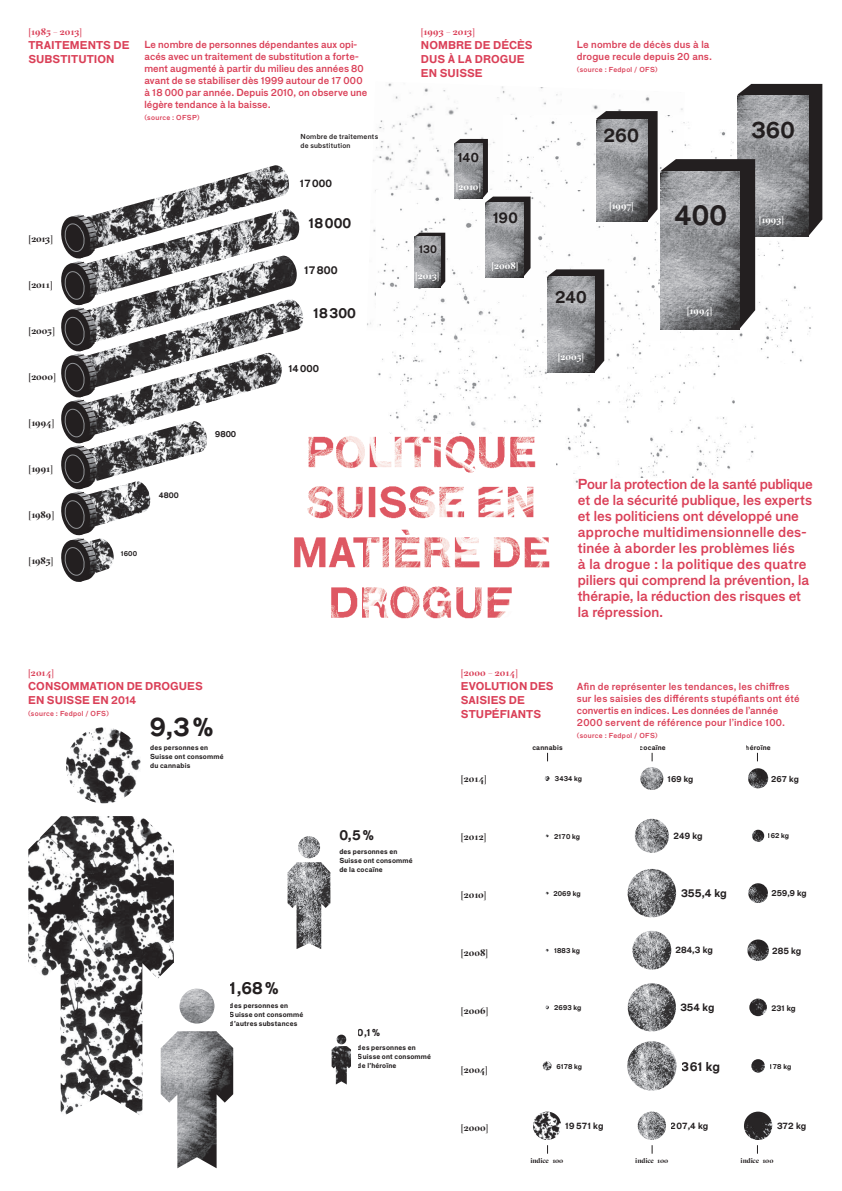
<style>
.page{position:relative;width:842px;height:1191px;background:#fff}
.page>*{position:absolute;margin:0;border:0;box-sizing:border-box;transform-origin:0 0}
.t1{font:700 28px "F Grotesk";color:#231f20}
.t2{font:700 26px "F Grotesk";color:#231f20}
.t3{font:700 23px "F Grotesk";color:#231f20}
.t4{font:700 19px "F Grotesk";color:#231f20}
.t5{font:700 17px "F Grotesk";color:#231f20}
.t6{font:700 15px "F Grotesk";color:#231f20}
.t7{font:14px/16px "F Grotesk Demi";color:#da3f57}
.t8{font:700 14px "F Grotesk";color:#231f20}
.t9{font:700 13px "F Grotesk";color:#231f20}
.t10{font:700 12.5px "F Grotesk";color:#231f20}
.t11{font:700 11px/14px "F Grotesk";letter-spacing:.005em;color:#da3f57}
.t12{font:700 11px "F Grotesk";color:#231f20}
.t13{font:700 10.5px "F Grotesk";color:#231f20}
.t14{font:10px/12px "F Grotesk Demi";letter-spacing:.01em;color:#da3f57}
.t15{font:700 10px "F Grotesk";color:#231f20}
.t16{font:700 9.5px "GT Sectra Display";letter-spacing:-.005em;color:#231f20}
.t17{font:700 9.5px "GT Sectra Display";letter-spacing:-.005em;color:#fff}
.t18{font:700 9.5px "GT Sectra Display";color:#da3f57}
.t19{font:700 9px "F Grotesk";color:#231f20}
.t20{font:700 8.5px "F Grotesk";color:#231f20}
.t21{font:700 8px "F Grotesk";color:#231f20}
.t22{font:700 7px/9px "F Grotesk";letter-spacing:.025em;color:#231f20}
.t23{font:7px "F Grotesk Demi";letter-spacing:.05em;color:#da3f57}
.t24{font:7px/9px "F Grotesk Demi";letter-spacing:.035em;color:#231f20}
.t25{font:700 7px "GT Sectra Display";letter-spacing:-.01em;color:#231f20}
</style>
<div class="page">
<img style="left:331px;top:1034px;width:20px;height:50px">
<img style="left:28px;top:727px;width:146px;height:388px">
<img style="left:161px;top:988px;width:72px;height:180px">
<img style="left:288px;top:836px;width:42px;height:113px">
<img style="left:98px;top:390px;width:153px;height:31px">
<img style="left:98px;top:421px;width:109px;height:60px">
<img style="left:98px;top:481px;width:53px;height:45px">
<img style="left:98px;top:538px;width:16px;height:35px">
<img style="left:98px;top:299px;width:206px;height:91px">
<img style="left:98px;top:210px;width:202px;height:88px">
<img style="left:98px;top:165px;width:192px;height:86px">
<svg style="left:61px;top:214px;width:37px;height:368px"></svg>
<img style="left:744px;top:1111px;width:28px;height:29px;border-radius:14px">
<img style="left:638px;top:1111px;width:28px;height:29px;border-radius:14px">
<img style="left:533px;top:1111px;width:28px;height:29px;border-radius:14px">
<img style="left:367px;top:83px;width:179px;height:243px">
<img style="left:503px;top:115px;width:44px;height:75px">
<img style="left:377px;top:190px;width:379px;height:293px">
<svg style="left:547px;top:84px;width:275px;height:288px"></svg>
<img style="left:547px;top:277px;width:48px;height:95px">
<svg style="left:455px;top:139px;width:75px;height:138px"></svg>
<img style="left:455px;top:143px;width:27px;height:55px">
<svg style="left:415px;top:233px;width:30px;height:54px"></svg>
<img style="left:415px;top:237px;width:25px;height:50px">
<img style="left:628px;top:869px;width:48px;height:48px;border-radius:24px">
<img style="left:632px;top:930px;width:39px;height:39px;border-radius:19px">
<img style="left:635px;top:819px;width:34px;height:34px;border-radius:17px">
<img style="left:640px;top:767px;width:23px;height:23px;border-radius:11px">
<svg style="left:543px;top:1061px;width:9px;height:9px"></svg>
<svg style="left:545px;top:1005px;width:4px;height:4px"></svg>
<svg style="left:545px;top:776px;width:5px;height:5px"></svg>
<img style="left:627px;top:1041px;width:49px;height:49px;border-radius:25px">
<img style="left:628px;top:983px;width:48px;height:48px;border-radius:24px">
<img style="left:751px;top:1059px;width:14px;height:13px;border-radius:7px">
<svg style="left:752px;top:829px;width:12px;height:13px"></svg>
<img style="left:748px;top:883px;width:20px;height:20px;border-radius:10px">
<img style="left:748px;top:768px;width:20px;height:20px;border-radius:10px">
<img style="left:747px;top:939px;width:22px;height:22px;border-radius:11px">
<img style="left:749px;top:998px;width:18px;height:18px;border-radius:9px">
<div style="left:577px;top:40px;width:147px;height:45px;background:#fff"></div>
<img style="left:294px;top:435px;width:262px;height:184px">
<div style="left:578px;top:478px;width:236px;height:139px;background:#fff"></div>
<p class="t18" style="left:28px;top:25px;width:55px">[1985 – 2013]</p>
<p class="t11" style="left:28px;top:38px;width:103px">TRAITEMENTS DE<br>SUBSTITUTION</p>
<p class="t14" style="left:144px;top:38px;width:224px">Le nombre de personnes dépendantes aux opi&shy;acés avec un traitement de substitution a forte&shy;ment augmenté à partir du milieu des années 80 avant de se stabiliser dès 1999 autour de 17 000 à 18 000 par année. Depuis 2010, on observe une légère tendance à la baisse.</p>
<p class="t23" style="left:144px;top:113px;width:57px">(source : OFSP)</p>
<p class="t24" style="left:300px;top:132px;width:79px">Nombre de traitements de substitution</p>
<p class="t16" style="left:28px;top:233px;width:26px">[2013]</p>
<p class="t16" style="left:28px;top:279px;width:26px">[2011]</p>
<p class="t16" style="left:28px;top:325px;width:28px">[2005]</p>
<p class="t16" style="left:28px;top:371px;width:29px">[2000]</p>
<p class="t16" style="left:28px;top:417px;width:28px">[1994]</p>
<p class="t16" style="left:28px;top:463px;width:26px">[1991]</p>
<p class="t16" style="left:28px;top:509px;width:27px">[1989]</p>
<p class="t16" style="left:28px;top:555px;width:27px">[1985]</p>
<p class="t22" style="left:121px;top:548px;width:18px">1600</p>
<p class="t21" style="left:159px;top:490px;width:21px">4800</p>
<p class="t20" style="left:215px;top:429px;width:23px">9800</p>
<p class="t18" style="left:28px;top:667px;width:27px">[2014]</p>
<p class="t11" style="left:28px;top:679px;width:176px">CONSOMMATION DE DROGUES<br>EN SUISSE EN 2014</p>
<p class="t23" style="left:28px;top:709px;width:82px">(source : Fedpol / OFS)</p>
<h2 class="t2" style="left:150px;top:710px;width:65px">9,3%</h2>
<p class="t22" style="left:150px;top:742px;width:75px">des personnes en<br>Suisse ont consommé du cannabis</p>
<p class="t13" style="left:300px;top:176px;width:34px">17000</p>
<h3 class="t8" style="left:308px;top:215px;width:44px">18000</h3>
<p class="t12" style="left:304px;top:263px;width:35px">17800</p>
<h3 class="t8" style="left:313px;top:305px;width:44px">18300</h3>
<p class="t15" style="left:288px;top:362px;width:32px">14000</p>
<p class="t18" style="left:421px;top:25px;width:55px">[1993 – 2013]</p>
<p class="t11" style="left:421px;top:38px;width:113px">NOMBRE DE DÉCÈS<br>DUS À LA DROGUE<br>EN SUISSE</p>
<p class="t12" style="left:419px;top:242px;width:20px">130</p>
<p class="t17" style="left:415px;top:270px;width:26px">[2013]</p>
<h3 class="t9" style="left:457px;top:149px;width:23px">140</h3>
<p class="t17" style="left:456px;top:181px;width:27px">[2010]</p>
<h3 class="t6" style="left:493px;top:208px;width:26px">190</h3>
<p class="t17" style="left:491px;top:259px;width:28px">[2008]</p>
<p class="t14" style="left:577px;top:38px;width:137px">Le nombre de décès dus à la drogue recule depuis 20 ans.</p>
<p class="t23" style="left:577px;top:65px;width:82px">(source : Fedpol / OFS)</p>
<h3 class="t4" style="left:604px;top:124px;width:37px">260</h3>
<p class="t17" style="left:609px;top:199px;width:26px">[1997]</p>
<h3 class="t5" style="left:555px;top:287px;width:33px">240</h3>
<p class="t17" style="left:558px;top:351px;width:28px">[2005]</p>
<h1 class="t1" style="left:674px;top:198px;width:54px">400</h1>
<p class="t17" style="left:687px;top:305px;width:27px">[1994]</p>
<h3 class="t3" style="left:752px;top:116px;width:45px">360</h3>
<p class="t17" style="left:759px;top:214px;width:27px">[1993]</p>
<p class="t7" style="left:578px;top:476px;width:236px">Pour la protection de la santé publique et de la sécurité publique, les experts et les politiciens ont développé une approche multidimensionnelle des&shy;tinée à aborder les problèmes liés<br>à la drogue : la politique des quatre piliers qui comprend la prévention, la thérapie, la réduction des risques et la répression.</p>
<p class="t18" style="left:461px;top:667px;width:59px">[2000 – 2014]</p>
<p class="t11" style="left:461px;top:679px;width:94px">EVOLUTION DES<br>SAISIES DE<br>STUPÉFIANTS</p>
<p class="t22" style="left:532px;top:743px;width:32px">cannabis</p>
<p class="t14" style="left:577px;top:680px;width:224px">Afin de représenter les tendances, les chiffres sur les saisies des différents stupéfiants ont été convertis en indices. Les données de l’année 2000 servent de référence pour l’indice 100.</p>
<p class="t23" style="left:577px;top:731px;width:82px">(source : Fedpol / OFS)</p>
<p class="t22" style="left:640px;top:743px;width:28px">cocaïne</p>
<p class="t22" style="left:746px;top:743px;width:26px">héroïne</p>
<p class="t16" style="left:461px;top:773px;width:27px">[2014]</p>
<p class="t22" style="left:555px;top:774px;width:29px">3434 kg</p>
<p class="t20" style="left:667px;top:773px;width:27px">169 kg</p>
<p class="t20" style="left:771px;top:773px;width:29px">267 kg</p>
<h3 class="t5" style="left:230px;top:977px;width:50px">1,68%</h3>
<p class="t22" style="left:230px;top:1001px;width:75px">des personnes en<br>Suisse ont consommé d’autres substances</p>
<h3 class="t8" style="left:339px;top:827px;width:36px">0,5%</h3>
<p class="t22" style="left:339px;top:847px;width:75px">des personnes en<br>Suisse ont consommé de la cocaïne</p>
<p class="t15" style="left:358px;top:1026px;width:24px">0,1%</p>
<p class="t22" style="left:358px;top:1043px;width:75px">des personnes en<br>Suisse ont consommé de l’héroïne</p>
<p class="t16" style="left:461px;top:831px;width:27px">[2012]</p>
<p class="t16" style="left:461px;top:889px;width:27px">[2010]</p>
<p class="t16" style="left:461px;top:947px;width:29px">[2008]</p>
<p class="t16" style="left:461px;top:1005px;width:29px">[2006]</p>
<p class="t16" style="left:461px;top:1063px;width:29px">[2004]</p>
<p class="t16" style="left:461px;top:1121px;width:29px">[2000]</p>
<p class="t22" style="left:554px;top:831px;width:27px">2170 kg</p>
<p class="t19" style="left:674px;top:830px;width:31px">249 kg</p>
<p class="t22" style="left:768px;top:831px;width:23px">162 kg</p>
<p class="t22" style="left:553px;top:889px;width:29px">2069 kg</p>
<p class="t12" style="left:681px;top:886px;width:47px">355,4 kg</p>
<p class="t20" style="left:771px;top:888px;width:37px">259,9 kg</p>
<p class="t22" style="left:554px;top:946px;width:27px">1883 kg</p>
<p class="t19" style="left:675px;top:944px;width:39px">284,3 kg</p>
<p class="t19" style="left:772px;top:945px;width:31px">285 kg</p>
<p class="t22" style="left:554px;top:1003px;width:29px">2693 kg</p>
<p class="t13" style="left:680px;top:1001px;width:35px">354 kg</p>
<p class="t21" style="left:771px;top:1003px;width:26px">231 kg</p>
<p class="t22" style="left:556px;top:1061px;width:27px">6178 kg</p>
<p class="t10" style="left:682px;top:1058px;width:39px">361 kg</p>
<p class="t22" style="left:770px;top:1061px;width:23px">178 kg</p>
<p class="t19" style="left:565px;top:1120px;width:40px">19 571 kg</p>
<p class="t19" style="left:671px;top:1120px;width:39px">207,4 kg</p>
<p class="t19" style="left:777px;top:1120px;width:31px">372 kg</p>
<p class="t25" style="left:530px;top:1155px;width:34px">indice 100</p>
<p class="t25" style="left:635px;top:1155px;width:34px">indice 100</p>
<p class="t25" style="left:741px;top:1155px;width:34px">indice 100</p>
</div>
